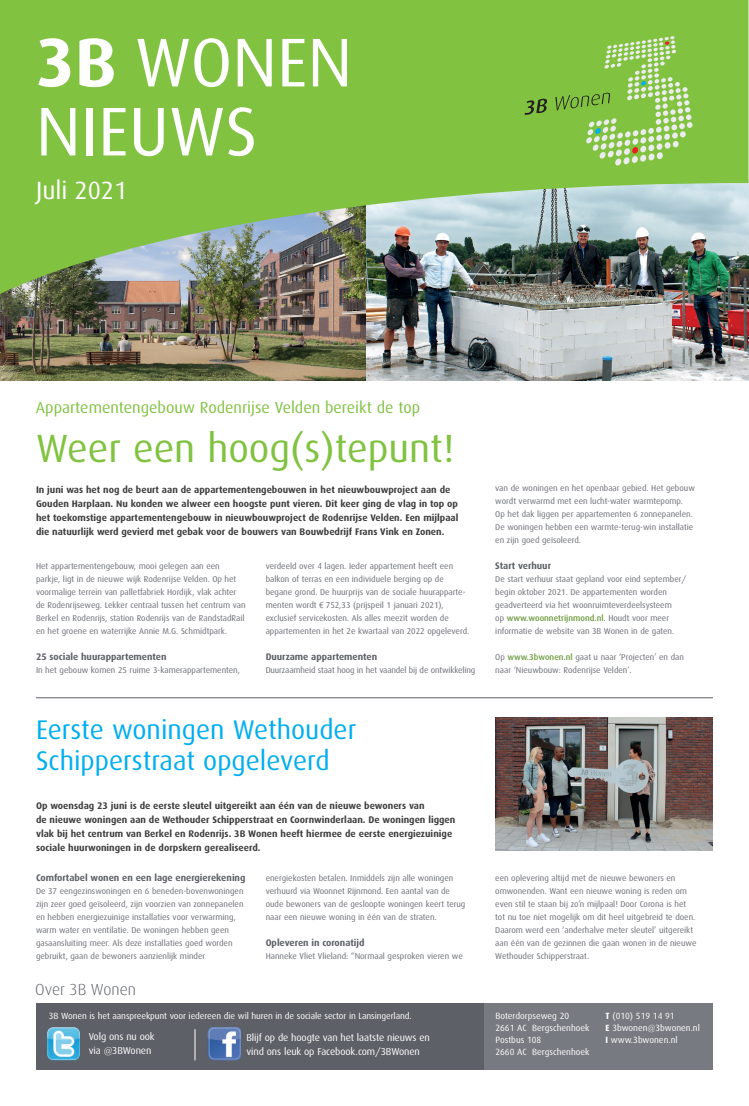
<style>
.page{position:relative;width:749px;height:1106px;background:#fff}
.page>*{position:absolute;margin:0;border:0;box-sizing:border-box;transform-origin:0 0}
.t1{font:69px/69px "Dax";color:#fff}
.t2{font:39.4px "Dax";color:#81c241}
.t3{font:27px/31px "Dax";color:#00aeef}
.t4{font:25px "Dax";color:#fff}
.t5{font:16px "Dax";color:#81c241}
.t6{font:300 16px "Dax";color:#5d6067}
.t7{font:10px/14px "Dax";letter-spacing:-.01em;color:#fff}
.t8{font:700 9.6px/14px "Dax";color:#3e3e3f}
.t9{font:700 9.5px "Dax";color:#5d6067}
.t10{font:9px/12px "Dax";letter-spacing:-.01em;color:#fff}
.t11{font:8.5px/13px "Dax";color:#6a6d73}
.s1{font-weight:700}
.s2{font-family:"Avenir"}
.s3{font-weight:500;color:#6b993c}
</style>
<div class="page">
<img style="left:366px;top:298px;width:382px;height:82px">
<img style="left:0;top:298px;width:366px;height:82px">
<img style="left:0;top:0;width:748px;height:298px">
<div style="left:632px;top:147px;width:6px;height:7px;background:#ee1d23;border-radius:3px"></div>
<div style="left:592px;top:144px;width:6px;height:7px;background:#ececee;border-radius:3px"></div>
<div style="left:600px;top:143px;width:6px;height:7px;background:#ececee;border-radius:3px"></div>
<div style="left:648px;top:144px;width:6px;height:7px;background:#ececee;border-radius:3px"></div>
<div style="left:656px;top:143px;width:6px;height:7px;background:#ececee;border-radius:3px"></div>
<svg style="left:631px;top:156px;width:6px;height:7px"></svg>
<div style="left:640px;top:155px;width:6px;height:7px;background:#ececee;border-radius:3px"></div>
<div style="left:648px;top:153px;width:6px;height:8px;background:#ececee;border-radius:3px"></div>
<svg style="left:656px;top:152px;width:6px;height:7px"></svg>
<svg style="left:615px;top:149px;width:6px;height:7px"></svg>
<svg style="left:623px;top:148px;width:6px;height:7px"></svg>
<div style="left:599px;top:152px;width:6px;height:7px;background:#ececee;border-radius:3px"></div>
<svg style="left:607px;top:150px;width:6px;height:8px"></svg>
<div style="left:615px;top:158px;width:6px;height:8px;background:#ececee;border-radius:3px"></div>
<div style="left:623px;top:157px;width:6px;height:7px;background:#ececee;border-radius:3px"></div>
<div style="left:640px;top:146px;width:6px;height:7px;background:#ececee;border-radius:3px"></div>
<svg style="left:524px;top:98px;width:23px;height:17px"></svg>
<svg style="left:555px;top:36px;width:137px;height:111px;background:#91c65d"></svg>
<div style="left:36px;top:1003px;width:676px;height:67px;background:#777a80"></div>
<div style="left:36px;top:1003px;width:447px;height:67px;background:#5d6067"></div>
<img style="left:47px;top:1027px;width:33px;height:33px">
<img style="left:207px;top:1027px;width:34px;height:33px">
<hr style="left:194px;top:1029px;width:1px;height:31px;background:#fff">
<img style="left:495px;top:717px;width:217px;height:133px">
<hr style="left:36px;top:697px;width:676px;height:1px;background:#5d6067">
<h1 class="t1" style="left:36px;top:29px;width:317px"><span class="s1">3B</span> WONEN<br>NIEUWS</h1>
<h3 class="t4" style="left:36px;top:177px;width:93px">Juli 2021</h3>
<h3 class="t5" style="left:36px;top:399px;width:385px">Appartementengebouw Rodenrijse Velden bereikt de top</h3>
<h2 class="t2" style="left:36px;top:426px;width:419px">Weer een hoog(s)tepunt!</h2>
<p class="t8" style="left:36px;top:483px;width:424px">In juni was het nog de beurt aan de appartementengebouwen in het nieuwbouwproject aan de Gouden Harplaan. Nu konden we alweer een hoogste punt vieren. Dit keer ging de vlag in top op het toekomstige appartementengebouw in nieuwbouwproject de Rodenrijse Velden. Een mijlpaal die natuurlijk werd gevierd met gebak voor de bouwers van Bouwbedrijf Frans Vink en Zonen.</p>
<p class="t11" style="left:36px;top:560px;width:211px">Het appartementengebouw, mooi gelegen aan een parkje, ligt in de nieuwe wijk Rodenrijse Velden. Op het voormalige terrein van pallet fabriek Hordijk, vlak achter de Rodenrijse weg. Lekker centraal tussen het centrum van Berkel en Rodenrijs, station Rodenrijs van de Rand stadRail en het groene en waterrijke Annie M.G. Schmidtpark.</p>
<p class="t9" style="left:36px;top:651px;width:132px">25 sociale huurappartementen</p>
<p class="t11" style="left:36px;top:664px;width:205px">In het gebouw komen 25 ruime 3-kamerappartementen,</p>
<p class="t11" style="left:265px;top:560px;width:205px">verdeeld over 4 lagen. Ieder appartement heeft een balkon of terras en een individuele berging op de begane grond. De huurprijs van de sociale huurapparte&shy;menten wordt <span class="s2">€</span> 752,33 (prijspeil 1 januari 2021), exclusief service kosten. Als alles meezit worden de appartementen in het 2e kwartaal van 2022 opgeleverd.</p>
<p class="t9" style="left:265px;top:651px;width:113px">Duurzame appartementen</p>
<p class="t11" style="left:265px;top:664px;width:211px">Duurzaamheid staat hoog in het vaandel bij de ontwikkeling</p>
<h3 class="t3" style="left:36px;top:714px;width:322px">Eerste woningen Wethouder<br>Schipperstraat opgeleverd</h3>
<p class="t8" style="left:36px;top:798px;width:421px">Op woensdag 23 juni is de eerste sleutel uitgereikt aan één van de nieuwe bewoners van<br>de nieuwe woningen aan de Wethouder Schipperstraat en Coornwinderlaan. De woningen liggen vlak bij het centrum van Berkel en Rodenrijs. 3B Wonen heeft hiermee de eerste energiezuinige sociale huurwoningen in de dorpskern gerealiseerd.</p>
<p class="t9" style="left:36px;top:872px;width:211px">Comfortabel wonen en een lage energierekening</p>
<p class="t11" style="left:36px;top:885px;width:209px">De 37 eengezinswoningen en 6 beneden-bovenwoningen zijn zeer goed geïsoleerd, zijn voorzien van zonnepanelen en hebben energiezuinige installaties voor verwarming, warm water en ventilatie. De woningen hebben geen gasaansluiting meer. Als deze installaties goed worden gebruikt, gaan de bewoners aanzienlijk minder</p>
<p class="t11" style="left:265px;top:872px;width:201px">energiekosten betalen. Inmiddels zijn alle woningen verhuurd via Woonnet Rijnmond. Een aantal van de oude bewoners van de gesloopte woningen keert terug naar een nieuwe woning in één van de straten.</p>
<p class="t9" style="left:265px;top:937px;width:100px">Opleveren in coronatijd</p>
<p class="t11" style="left:265px;top:950px;width:198px">Hanneke Vliet Vlieland: “Normaal gesproken vieren we</p>
<p class="t11" style="left:495px;top:482px;width:201px">van de woningen en het openbaar gebied. Het gebouw wordt verwarmd met een lucht-water warmtepomp.<br>Op het dak liggen per appartementen 6 zonnepanelen.<br>De woningen hebben een warmte-terug-win installatie en zijn goed geïsoleerd.</p>
<p class="t9" style="left:495px;top:560px;width:57px">Start verhuur</p>
<p class="t11" style="left:495px;top:573px;width:192px">De start verhuur staat gepland voor eind september/ begin oktober 2021. De appartementen worden geadverteerd via het woonruimteverdeelsysteem<br>op <span class="s3">www.woonnetrijnmond.nl</span>. Houdt voor meer informatie de website van 3B Wonen in de gaten.</p>
<p class="t11" style="left:495px;top:651px;width:190px">Op <span class="s3">www.3bwonen.nl</span> gaat u naar ‘Projecten’ en dan naar ‘Nieuwbouw: Rodenrijse Velden’.</p>
<p class="t11" style="left:495px;top:872px;width:202px">een oplevering altijd met de nieuwe bewoners en omwonenden. Want een nieuwe woning is reden om even stil te staan bij zo’n mijlpaal! Door Corona is het tot nu toe niet mogelijk om dit heel uitgebreid te doen.<br>Daarom werd een ‘anderhalve meter sleutel’ uitgereikt aan één van de gezinnen die gaan wonen in de nieuwe Wethouder Schipperstraat.</p>
<h3 class="t6" style="left:35px;top:981px;width:102px">Over 3B Wonen</h3>
<p class="t7" style="left:89px;top:1030px;width:67px">Volg ons nu ook via @3BWonen</p>
<p class="t7" style="left:246px;top:1031px;width:185px">Blijf op de hoogte van het laatste nieuws en vind ons leuk op Facebook.com/3BWonen</p>
<p class="t10" style="left:49px;top:1009px;width:364px">3B Wonen is het aanspreekpunt voor iedereen die wil huren in de sociale sector in Lansinger land.</p>
<p class="t10" style="left:495px;top:1010px;width:96px">Boterdorpseweg 20<br>2661 AC Bergschenhoek<br>Postbus 108<br>2660 AC Bergschenhoek</p>
<p class="t10" style="left:605px;top:1010px;width:96px"><span class="s1">T</span> (010) 519 14 91<br><span class="s1">E</span> 3bwonen@3bwonen.nl<br><span class="s1">I</span> www.3bwonen.nl</p>
</div>
